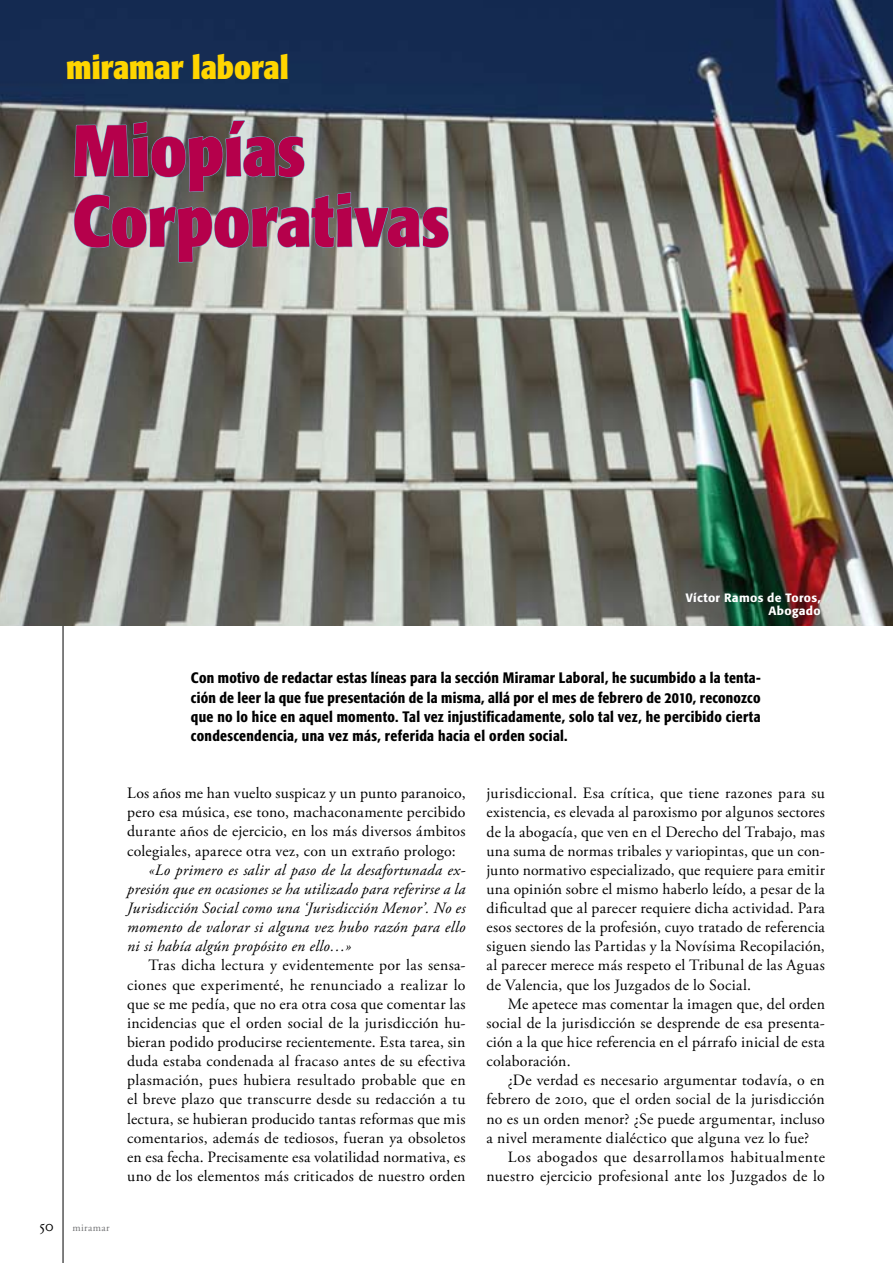
<style>
.page{position:relative;width:893px;height:1263px;background:#fff}
.page>*{position:absolute;margin:0;border:0;box-sizing:border-box;transform-origin:0 0}
.t1{font:700 condensed 72px/70.5px "Formata";letter-spacing:-.005em;color:#b5004b}
.t2{font:700 condensed 33px "Formata";color:#ffd500}
.t3{font:15.75px/19.2px "Adobe Garamond Pro";letter-spacing:.015em;color:#000;text-align:justify}
.t4{font:italic 15.75px/19.2px "Adobe Garamond Pro";letter-spacing:.015em;color:#000;text-align:justify}
.t5{font:15.75px "Adobe Garamond Pro";letter-spacing:.04em;color:#000}
.t6{font:500 condensed 15px/19.2px "Formata";letter-spacing:.02em;color:#000;text-align:justify}
.t7{font:500 12px/13.5px "Formata";letter-spacing:.03em;color:#fff;text-align:right}
.t8{font:10.5px "Adobe Garamond Pro";color:#727375}
.s1{font-size:16.5px;color:#000}
</style>
<div class="page">
<img style="left:0;top:0;width:893px;height:626px">
<svg style="left:74px;top:120px;width:375px;height:143px;background:#8d928d"></svg>
<h2 class="t2" style="left:66px;top:47px;width:224px">miramar laboral</h2>
<h1 class="t1" style="left:72px;top:115px;width:379px">Miopías<br>Corporativas</h1>
<p class="t7" style="left:686px;top:590px;width:136px">Víctor Ramos de Toros,<br>Abogado</p>
<p class="t6" style="left:191px;top:668px;width:571px">Con motivo de redactar estas líneas para la sección Miramar Laboral, he sucumbido a la tenta&shy;ción de leer la que fue presentación de la misma, allá por el mes de febrero de 2010, reconozco que no lo hice en aquel momento. Tal vez injustificadamente, solo tal vez, he percibido cierta condescendencia, una vez más, referida hacia el orden social.</p>
<p class="t3" style="left:127px;top:784px;width:340px">Los años me han vuelto suspicaz y un punto paranoico, pero esa música, ese tono, machaconamente percibido durante años de ejercicio, en los más diversos ámbitos colegiales, aparece otra vez, con un extraño prologo:</p>
<p class="t4" style="left:127px;top:860px;width:340px;text-indent:21px">«Lo primero es salir al paso de la desafortunada ex&shy;presión que en ocasiones se ha utilizado para referirse a la Jurisdicción Social como una ‘Jurisdicción Menor’. No es momento de valorar si alguna vez hubo razón para ello ni si había algún propósito en ello…»</p>
<p class="t3" style="left:127px;top:956px;width:340px;text-indent:21px">Tras dicha lectura y evidentemente por las sensa&shy;ciones que experimenté, he renunciado a realizar lo que se me pedía, que no era otra cosa que comentar las incidencias que el orden social de la jurisdicción hu&shy;bieran podido producirse recientemente. Esta tarea, sin duda estaba condenada al fracaso antes de su efectiva plasmación, pues hubiera resultado probable que en el breve plazo que transcurre desde su redacción a tu lectura, se hubieran producido tantas reformas que mis comentarios, además de tediosos, fueran ya obsoletos en esa fecha. Precisamente esa volatilidad normativa, es uno de los elementos más criticados de nuestro orden</p>
<p class="t8" style="left:39px;top:1221px;width:72px"><span class="s1">50</span> miramar</p>
<p class="t3" style="left:486px;top:784px;width:340px">jurisdiccional. Esa crítica, que tiene razones para su existencia, es elevada al paroxismo por algunos sectores de la abogacía, que ven en el Derecho del Trabajo, mas una suma de normas tribales y variopintas, que un con&shy;junto normativo especializado, que requiere para emitir una opinión sobre el mismo haberlo leído, a pesar de la dificultad que al parecer requiere dicha actividad. Para esos sectores de la profesión, cuyo tratado de referencia siguen siendo las Partidas y la Novísima Recopilación, al parecer merece más respeto el Tribunal de las Aguas de Valencia, que los Juzgados de lo Social.</p>
<p class="t3" style="left:486px;top:995px;width:340px;text-indent:21px">Me apetece mas comentar la imagen que, del orden social de la jurisdicción se desprende de esa presenta&shy;ción a la que hice referencia en el párrafo inicial de esta colaboración.</p>
<p class="t3" style="left:508px;top:1071px;width:318px">¿De verdad es necesario argumentar todavía, o en</p>
<p class="t3" style="left:486px;top:1090px;width:340px">febrero de 2010, que el orden social de la jurisdicción</p>
<p class="t3" style="left:486px;top:1109px;width:340px">no es un orden menor? ¿Se puede argumentar, incluso</p>
<p class="t3" style="left:486px;top:1129px;width:324px">a nivel meramente dialéctico que alguna vez lo fue?</p>
<p class="t5" style="left:508px;top:1147px;width:319px">Los abogados que desarrollamos habitualmente</p>
<p class="t3" style="left:486px;top:1167px;width:340px">nuestro ejercicio profesional ante los Juzgados de lo</p>
</div>
